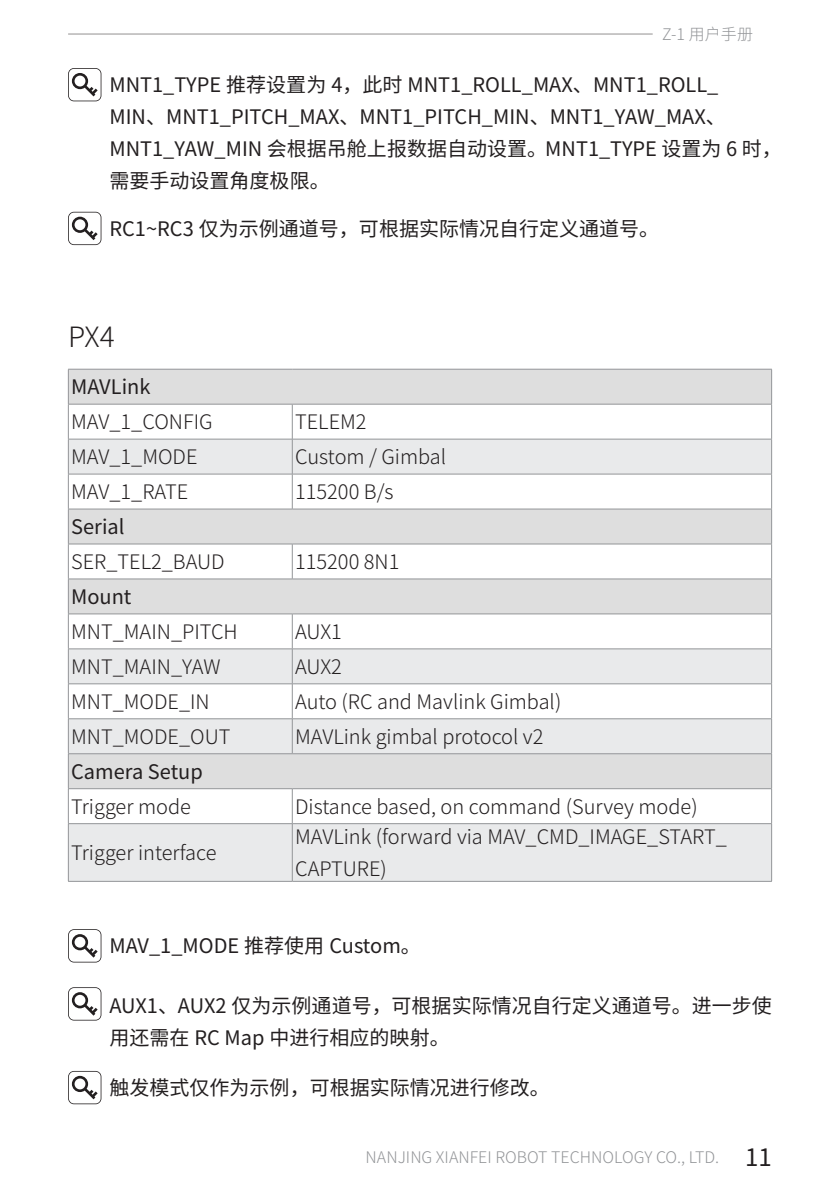
<style>
.page{position:relative;width:840px;height:1191px;background:#fff}
.page>*{position:absolute;margin:0;border:0;box-sizing:border-box;transform-origin:0 0}
.次章{font:300 28px "Noto Sans Hans";color:#231f20}
.节{font:20px/32px "Noto Sans Hans";color:#231f20}
.节-2{font:300 20px/32px "Noto Sans Hans";color:#231f20}
.t1{font:300 16px "Noto Sans Hans";color:#939598}
.s1{font-weight:400;font-size:24px;color:#231f20}
</style>
<div class="page">
<hr style="left:68px;top:34px;width:584px;height:1px;background:#231f20">
<svg style="left:69px;top:370px;width:701px;height:69px;fill:#dedede"></svg>
<svg style="left:69px;top:440px;width:701px;height:441px"></svg>
<hr style="left:68px;top:369px;width:224px;height:1px;background:#939598">
<hr style="left:68px;top:369px;width:1px;height:35px;background:#939598">
<hr style="left:292px;top:369px;width:479px;height:1px;background:#939598">
<hr style="left:770px;top:369px;width:1px;height:35px;background:#939598">
<hr style="left:68px;top:404px;width:224px;height:1px;background:#939598">
<hr style="left:68px;top:404px;width:1px;height:35px;background:#939598">
<hr style="left:292px;top:404px;width:479px;height:1px;background:#939598">
<hr style="left:292px;top:404px;width:1px;height:35px;background:#939598">
<hr style="left:770px;top:404px;width:1px;height:35px;background:#939598">
<hr style="left:68px;top:439px;width:224px;height:1px;background:#939598">
<hr style="left:68px;top:439px;width:1px;height:35px;background:#939598">
<hr style="left:292px;top:439px;width:479px;height:1px;background:#939598">
<hr style="left:292px;top:439px;width:1px;height:35px;background:#939598">
<hr style="left:770px;top:439px;width:1px;height:35px;background:#939598">
<hr style="left:68px;top:474px;width:224px;height:1px;background:#939598">
<hr style="left:68px;top:474px;width:1px;height:35px;background:#939598">
<hr style="left:292px;top:474px;width:479px;height:1px;background:#939598">
<hr style="left:292px;top:474px;width:1px;height:35px;background:#939598">
<hr style="left:770px;top:474px;width:1px;height:35px;background:#939598">
<hr style="left:68px;top:509px;width:1px;height:35px;background:#939598">
<hr style="left:770px;top:509px;width:1px;height:35px;background:#939598">
<hr style="left:68px;top:544px;width:1px;height:34px;background:#939598">
<hr style="left:292px;top:544px;width:1px;height:34px;background:#939598">
<hr style="left:770px;top:544px;width:1px;height:34px;background:#939598">
<hr style="left:68px;top:579px;width:1px;height:34px;background:#939598">
<hr style="left:770px;top:579px;width:1px;height:34px;background:#939598">
<hr style="left:68px;top:614px;width:1px;height:34px;background:#939598">
<hr style="left:292px;top:614px;width:1px;height:34px;background:#939598">
<hr style="left:770px;top:614px;width:1px;height:34px;background:#939598">
<hr style="left:68px;top:649px;width:1px;height:34px;background:#939598">
<hr style="left:292px;top:649px;width:1px;height:34px;background:#939598">
<hr style="left:770px;top:649px;width:1px;height:34px;background:#939598">
<hr style="left:68px;top:684px;width:1px;height:34px;background:#939598">
<hr style="left:292px;top:684px;width:1px;height:34px;background:#939598">
<hr style="left:770px;top:684px;width:1px;height:34px;background:#939598">
<hr style="left:68px;top:719px;width:1px;height:34px;background:#939598">
<hr style="left:292px;top:719px;width:1px;height:34px;background:#939598">
<hr style="left:770px;top:719px;width:1px;height:34px;background:#939598">
<hr style="left:68px;top:754px;width:1px;height:34px;background:#939598">
<hr style="left:770px;top:754px;width:1px;height:34px;background:#939598">
<hr style="left:68px;top:789px;width:1px;height:34px;background:#939598">
<hr style="left:292px;top:789px;width:1px;height:34px;background:#939598">
<hr style="left:770px;top:789px;width:1px;height:34px;background:#939598">
<hr style="left:68px;top:824px;width:1px;height:57px;background:#939598">
<hr style="left:292px;top:824px;width:1px;height:57px;background:#939598">
<hr style="left:770px;top:824px;width:1px;height:57px;background:#939598">
<hr style="left:68px;top:509px;width:224px;height:1px;background:#939598">
<hr style="left:292px;top:509px;width:479px;height:1px;background:#939598">
<hr style="left:68px;top:543px;width:224px;height:1px;background:#939598">
<hr style="left:292px;top:543px;width:479px;height:1px;background:#939598">
<hr style="left:68px;top:578px;width:224px;height:1px;background:#939598">
<hr style="left:292px;top:578px;width:479px;height:1px;background:#939598">
<hr style="left:68px;top:613px;width:224px;height:1px;background:#939598">
<hr style="left:292px;top:613px;width:479px;height:1px;background:#939598">
<hr style="left:68px;top:648px;width:224px;height:1px;background:#939598">
<hr style="left:292px;top:648px;width:479px;height:1px;background:#939598">
<hr style="left:68px;top:683px;width:224px;height:1px;background:#939598">
<hr style="left:292px;top:683px;width:479px;height:1px;background:#939598">
<hr style="left:68px;top:718px;width:224px;height:1px;background:#939598">
<hr style="left:292px;top:718px;width:479px;height:1px;background:#939598">
<hr style="left:68px;top:753px;width:224px;height:1px;background:#939598">
<hr style="left:292px;top:753px;width:479px;height:1px;background:#939598">
<hr style="left:68px;top:788px;width:224px;height:1px;background:#939598">
<hr style="left:292px;top:788px;width:479px;height:1px;background:#939598">
<hr style="left:68px;top:823px;width:224px;height:1px;background:#939598">
<hr style="left:292px;top:823px;width:479px;height:1px;background:#939598">
<hr style="left:68px;top:881px;width:224px;height:1px;background:#939598">
<hr style="left:292px;top:881px;width:479px;height:1px;background:#939598">
<svg style="left:68px;top:929px;width:33px;height:33px"></svg>
<svg style="left:68px;top:987px;width:33px;height:33px"></svg>
<svg style="left:68px;top:1071px;width:33px;height:33px"></svg>
<svg style="left:68px;top:212px;width:33px;height:33px"></svg>
<svg style="left:68px;top:68px;width:33px;height:33px"></svg>
<p class="t1" style="left:661px;top:25px;width:92px">Z-1 用户手册</p>
<p class="节" style="left:109px;top:69px;width:673px">MNT1_TYPE 推荐设置为 4，此时 MNT1_ROLL_MAX、MNT1_ROLL_<br>MIN、MNT1_PITCH_MAX、MNT1_PITCH_MIN、MNT1_YAW_MAX、MNT1_YAW_MIN 会根据吊舱上报数据自动设置。MNT1_TYPE 设置为 6 时，需要手动设置角度极限。</p>
<p class="节" style="left:109px;top:213px;width:551px">RC1~RC3 仅为示例通道号，可根据实际情况自行定义通道号。</p>
<p class="次章" style="left:68px;top:321px;width:48px">PX4</p>
<p class="节" style="left:71px;top:371px;width:81px">MAVLink</p>
<p class="节-2" style="left:71px;top:406px;width:143px">MAV_1_CONFIG</p>
<p class="节-2" style="left:295px;top:406px;width:73px">TELEM2</p>
<p class="节-2" style="left:71px;top:441px;width:128px">MAV_1_MODE</p>
<p class="节-2" style="left:295px;top:441px;width:152px">Custom / Gimbal</p>
<p class="节-2" style="left:71px;top:476px;width:119px">MAV_1_RATE</p>
<p class="节-2" style="left:295px;top:476px;width:100px">115200 B/s</p>
<p class="节" style="left:71px;top:511px;width:55px">Serial</p>
<p class="节-2" style="left:71px;top:546px;width:155px">SER_TEL2_BAUD</p>
<p class="节-2" style="left:295px;top:546px;width:106px">115200 8N1</p>
<p class="节" style="left:71px;top:581px;width:62px">Mount</p>
<p class="节-2" style="left:71px;top:616px;width:168px">MNT_MAIN_PITCH</p>
<p class="节-2" style="left:295px;top:616px;width:48px">AUX1</p>
<p class="节-2" style="left:71px;top:651px;width:151px">MNT_MAIN_YAW</p>
<p class="节-2" style="left:295px;top:651px;width:48px">AUX2</p>
<p class="节-2" style="left:71px;top:686px;width:140px">MNT_MODE_IN</p>
<p class="节-2" style="left:295px;top:686px;width:267px">Auto (RC and Mavlink Gimbal)</p>
<p class="节-2" style="left:71px;top:721px;width:161px">MNT_MODE_OUT</p>
<p class="节-2" style="left:295px;top:721px;width:250px">MAVLink gimbal protocol v2</p>
<p class="节" style="left:71px;top:756px;width:133px">Camera Setup</p>
<p class="节-2" style="left:71px;top:791px;width:121px">Trigger mode</p>
<p class="节-2" style="left:295px;top:791px;width:404px">Distance based, on command (Survey mode)</p>
<p class="节-2" style="left:71px;top:837px;width:147px">Trigger interface</p>
<p class="节-2" style="left:295px;top:821px;width:433px">MAVLink (forward via MAV_CMD_IMAGE_START_<br>CAPTURE)</p>
<p class="节" style="left:109px;top:929px;width:313px">MAV_1_MODE 推荐使用 Custom。</p>
<p class="节" style="left:109px;top:989px;width:663px">AUX1、AUX2 仅为示例通道号，可根据实际情况自行定义通道号。进一步使用还需在 RC Map 中进行相应的映射。</p>
<p class="节" style="left:109px;top:1072px;width:442px">触发模式仅作为示例，可根据实际情况进行修改。</p>
<p class="t1" style="left:365px;top:1148px;width:407px">NANJING XIANFEI ROBOT TECHNOLOGY CO., LTD. <span class="s1">11</span></p>
</div>
